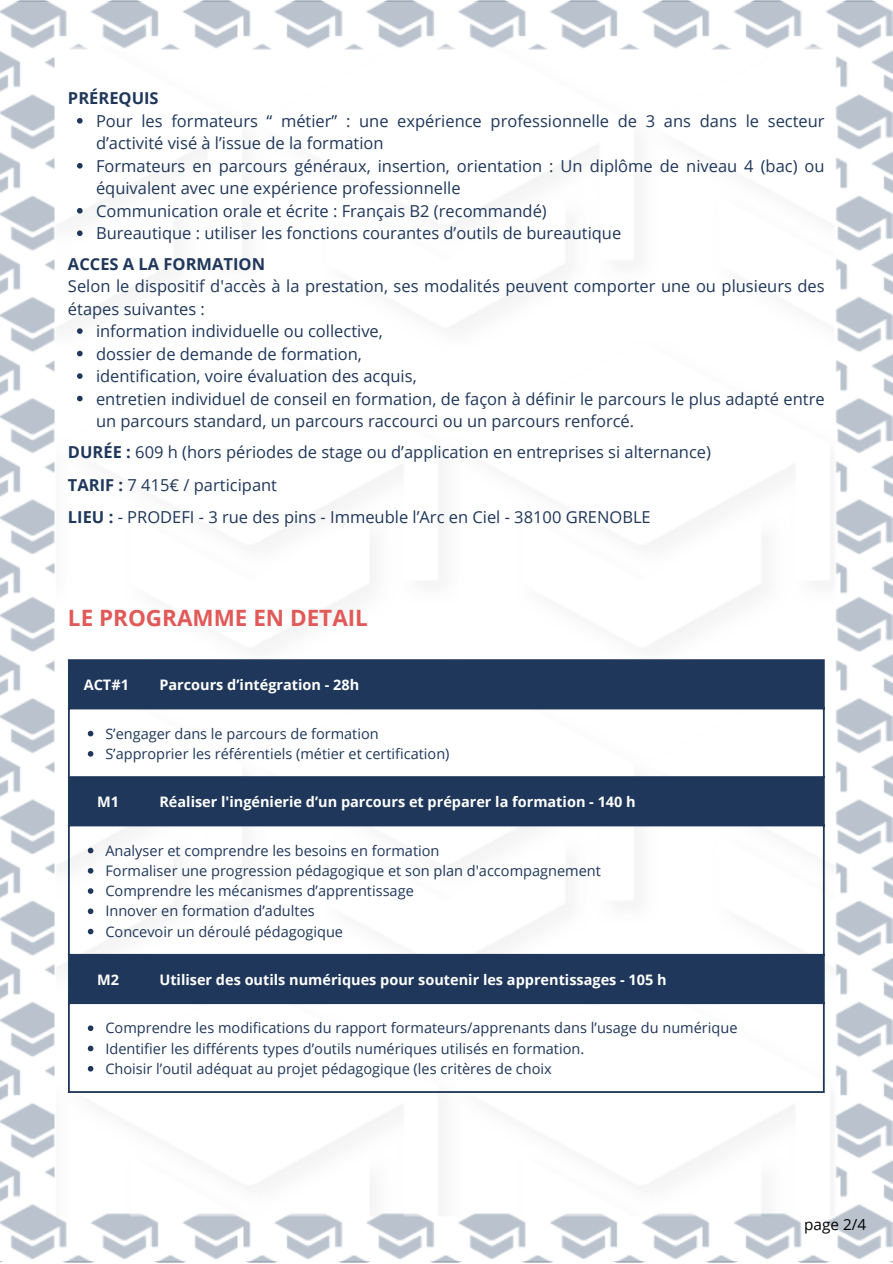
<style>
.page{position:relative;width:893px;height:1264px;background:#fff}
.page>*{position:absolute;margin:0;border:0;box-sizing:border-box;transform-origin:0 0}
.t1{font:700 22.5px "Open Sans";color:#e15958}
.t2{font:16.5px/22.5px "Open Sans";color:#1f375a}
.t3{font:700 16.5px "Open Sans";color:#1f375a}
.t4{font:15.3px "Open Sans";color:#000}
.t5{font:14.55px "Open Sans";color:#1f375a}
.t6{font:700 14.55px "Open Sans";color:#fff}
.s1{font-weight:700}
</style>
<div class="page">
<img style="left:0;top:1px;width:892px;height:1261px">
<svg style="left:77px;top:118px;width:6px;height:6px"></svg>
<svg style="left:77px;top:163px;width:6px;height:5px"></svg>
<svg style="left:77px;top:208px;width:6px;height:5px"></svg>
<svg style="left:77px;top:230px;width:6px;height:6px"></svg>
<svg style="left:77px;top:328px;width:6px;height:6px"></svg>
<svg style="left:77px;top:351px;width:6px;height:5px"></svg>
<svg style="left:77px;top:373px;width:6px;height:6px"></svg>
<svg style="left:77px;top:396px;width:6px;height:5px"></svg>
<svg style="left:70px;top:661px;width:752px;height:341px"></svg>
<svg style="left:88px;top:730px;width:5px;height:6px"></svg>
<svg style="left:88px;top:751px;width:5px;height:5px"></svg>
<svg style="left:88px;top:847px;width:5px;height:6px"></svg>
<svg style="left:88px;top:868px;width:5px;height:5px"></svg>
<svg style="left:88px;top:888px;width:5px;height:5px"></svg>
<svg style="left:88px;top:908px;width:5px;height:6px"></svg>
<svg style="left:88px;top:928px;width:5px;height:6px"></svg>
<svg style="left:88px;top:1025px;width:5px;height:6px"></svg>
<svg style="left:88px;top:1045px;width:5px;height:6px"></svg>
<svg style="left:88px;top:1065px;width:5px;height:6px"></svg>
<hr style="left:68px;top:661px;width:2px;height:430px;background:#1f375a">
<hr style="left:147px;top:661px;width:1px;height:46px;background:#1f375a">
<hr style="left:147px;top:778px;width:1px;height:46px;background:#1f375a">
<hr style="left:147px;top:955px;width:1px;height:47px;background:#1f375a">
<hr style="left:822px;top:661px;width:2px;height:430px;background:#1f375a">
<hr style="left:68px;top:659px;width:756px;height:2px;background:#1f375a">
<hr style="left:68px;top:707px;width:756px;height:2px;background:#1f375a">
<hr style="left:68px;top:776px;width:756px;height:2px;background:#1f375a">
<hr style="left:68px;top:824px;width:756px;height:2px;background:#1f375a">
<hr style="left:68px;top:953px;width:756px;height:2px;background:#1f375a">
<hr style="left:68px;top:1002px;width:756px;height:2px;background:#1f375a">
<hr style="left:68px;top:1091px;width:756px;height:1px;background:#1f375a">
<p class="t3" style="left:68px;top:87px;width:92px">PRÉREQUIS</p>
<p class="t2" style="left:96px;top:109px;width:730px">Pour les formateurs “ métier” : une expérience professionnelle de 3 ans dans le secteur d’activité visé à l’issue de la formation</p>
<p class="t2" style="left:96px;top:154px;width:730px">Formateurs en parcours généraux, insertion, orientation : Un diplôme de niveau 4 (bac) ou équivalent avec une expérience professionnelle</p>
<p class="t2" style="left:96px;top:199px;width:452px">Communication orale et écrite : Français B2 (recommandé)</p>
<p class="t2" style="left:96px;top:222px;width:527px">Bureautique : utiliser les fonctions courantes d’outils de bureautique</p>
<p class="t3" style="left:68px;top:252px;width:198px">ACCES A LA FORMATION</p>
<p class="t2" style="left:68px;top:274px;width:758px">Selon le dispositif d'accès à la prestation, ses modalités peuvent comporter une ou plusieurs des étapes suivantes :</p>
<p class="t2" style="left:96px;top:319px;width:288px">information individuelle ou collective,</p>
<p class="t2" style="left:96px;top:342px;width:267px">dossier de demande de formation,</p>
<p class="t2" style="left:96px;top:364px;width:322px">identification, voire évaluation des acquis,</p>
<p class="t2" style="left:96px;top:387px;width:730px">entretien individuel de conseil en formation, de façon à définir le parcours le plus adapté entre un parcours standard, un parcours raccourci ou un parcours renforcé.</p>
<p class="t2" style="left:68px;top:440px;width:644px"><span class="s1">DURÉE :</span> 609 h (hors périodes de stage ou d’application en entreprises si alternance)</p>
<p class="t2" style="left:68px;top:473px;width:210px"><span class="s1">TARIF :</span> 7 415€ / participant</p>
<p class="t2" style="left:68px;top:505px;width:584px"><span class="s1">LIEU :</span> - PRODEFI - 3 rue des pins - Immeuble l’Arc en Ciel - 38100 GRENOBLE</p>
<p class="t1" style="left:68px;top:602px;width:301px">LE PROGRAMME EN DETAIL</p>
<p class="t6" style="left:84px;top:674px;width:47px">ACT#1</p>
<p class="t6" style="left:159px;top:674px;width:201px">Parcours d’intégration - 28h</p>
<p class="t5" style="left:105px;top:723px;width:275px">S’engager dans le parcours de formation</p>
<p class="t5" style="left:105px;top:743px;width:345px">S’approprier les référentiels (métier et certification)</p>
<p class="t6" style="left:97px;top:791px;width:23px">M1</p>
<p class="t6" style="left:159px;top:791px;width:478px">Réaliser l'ingénierie d’un parcours et préparer la formation - 140 h</p>
<p class="t5" style="left:105px;top:840px;width:335px">Analyser et comprendre les besoins en formation</p>
<p class="t5" style="left:105px;top:860px;width:497px">Formaliser une progression pédagogique et son plan d'accompagnement</p>
<p class="t5" style="left:105px;top:880px;width:310px">Comprendre les mécanismes d’apprentissage</p>
<p class="t5" style="left:105px;top:900px;width:211px">Innover en formation d’adultes</p>
<p class="t5" style="left:105px;top:921px;width:239px">Concevoir un déroulé pédagogique</p>
<p class="t6" style="left:97px;top:969px;width:23px">M2</p>
<p class="t6" style="left:159px;top:969px;width:509px">Utiliser des outils numériques pour soutenir les apprentissages - 105 h</p>
<p class="t5" style="left:105px;top:1017px;width:633px">Comprendre les modifications du rapport formateurs/apprenants dans l’usage du numérique</p>
<p class="t5" style="left:105px;top:1038px;width:480px">Identifier les différents types d’outils numériques utilisés en formation.</p>
<p class="t5" style="left:105px;top:1058px;width:448px">Choisir l’outil adéquat au projet pédagogique (les critères de choix</p>
<p class="t4" style="left:804px;top:1213px;width:63px">page 2/4</p>
</div>
